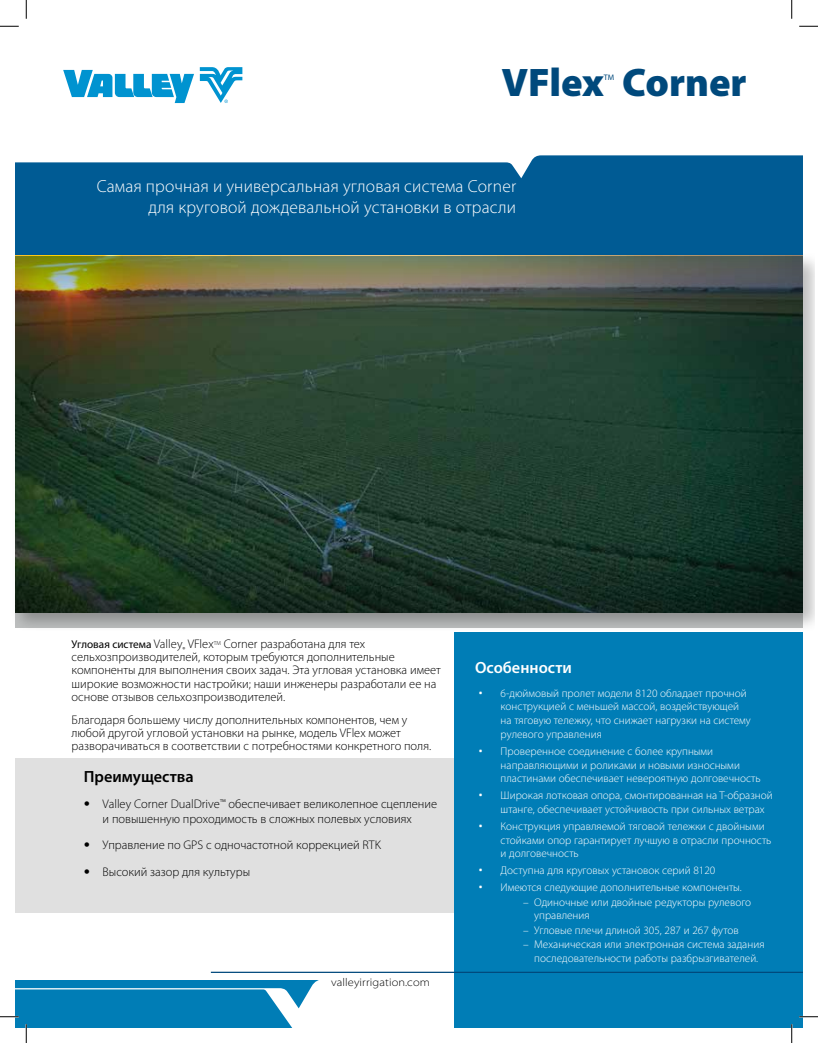
<style>
.page{position:relative;width:818px;height:1043px;background:#fff}
.page>*{position:absolute;margin:0;border:0;box-sizing:border-box;transform-origin:0 0}
.t1{font:900 40px "Myriad Pro";color:#00497c}
.t2{font:300 17.5px/21px "Myriad Pro";letter-spacing:.01em;color:#fff;text-align:right}
.t3{font:600 16.25px "Myriad Pro";color:#000}
.t4{font:600 16.25px "Myriad Pro";color:#fff}
.t5{font:300 12.5px/13.1px "Myriad Pro";color:#000}
.t6{font:300 11.25px/13.8px "Myriad Pro";color:#fff}
.t7{font:300 semi-expanded 11.25px "Myriad Pro";letter-spacing:.01em;color:#000}
.t8{font:8px "Myriad Pro";color:#00497c}
.s1{font-weight:400;font-size:11.25px}
.s2{font-family:"Helvetica Neue LT Pro"}
.s3{font-family:"Forza"}
</style>
<div class="page">
<div style="left:15px;top:758px;width:448px;height:155px;background:#e0e0e0"></div>
<svg style="left:15px;top:979px;width:778px;height:60px"></svg>
<div style="left:455px;top:633px;width:347px;height:395px;background:#007db6"></div>
<svg style="left:200px;top:67px;width:42px;height:36px"></svg>
<svg style="left:63px;top:70px;width:131px;height:33px"></svg>
<hr style="left:211px;top:971px;width:591px;height:1px;background:#00497c">
<div style="left:15px;top:155px;width:787px;height:96px;background:#005b94"></div>
<div style="left:10px;top:251px;width:804px;height:382px;background:#000;opacity:.26"></div>
<img style="left:15px;top:325px;width:787px;height:215px">
<svg style="left:15px;top:540px;width:787px;height:72px;background:#172f22"></svg>
<img style="left:15px;top:256px;width:787px;height:69px">
<svg style="left:0;top:25px;width:19px;height:2px"></svg>
<svg style="left:799px;top:25px;width:19px;height:2px"></svg>
<svg style="left:0;top:1015px;width:19px;height:2px"></svg>
<svg style="left:799px;top:1015px;width:19px;height:2px"></svg>
<svg style="left:25px;top:0;width:2px;height:19px"></svg>
<svg style="left:25px;top:1024px;width:2px;height:18px"></svg>
<svg style="left:791px;top:0;width:1px;height:19px"></svg>
<svg style="left:790px;top:1024px;width:2px;height:18px"></svg>
<h1 class="t1" style="left:501px;top:60px;width:104px">VFlex</h1>
<p class="t8" style="left:604px;top:72px;width:12px">TM</p>
<h1 class="t1" style="left:622px;top:60px;width:126px">Corner</h1>
<h2 class="t2" style="left:97px;top:176px;width:421px">Самая прочная и универсальная угловая система Corner для круговой дождевальной установки в отрасли</h2>
<p class="t5" style="left:72px;top:637px;width:371px"><span class="s1">Угловая система</span> Valley<sub>®</sub> VFlex<sup>TM</sup> Corner разработана для тех сельхозпроизводителей, которым требуются дополнительные компоненты для выполнения своих задач. Эта угловая установка имеет широкие возможности настройки; наши инженеры разработали ее на основе отзывов сельхозпроизводителей.</p>
<p class="t5" style="left:72px;top:713px;width:361px">Благодаря большему числу дополнительных компонентов, чем у любой другой угловой установки на рынке, модель VFlex может разворачиваться в соответствии с потребностями конкретного поля.</p>
<h3 class="t3" style="left:84px;top:766px;width:111px">Преимущества</h3>
<p class="t5" style="left:84px;top:796px;width:354px;line-height:15px;text-align:center"><span class="s2">•</span> Valley Corner DualDrive<sup>™</sup> обеспечивает великолепное сцепление и повышенную проходимость в сложных полевых условиях</p>
<p class="t5" style="left:84px;top:838px;width:298px"><span class="s2">•</span> Управление по GPS с одночастотной коррекцией RTK</p>
<p class="t5" style="left:84px;top:864px;width:168px"><span class="s2">•</span> Высокий зазор для культуры</p>
<p class="t7" style="left:331px;top:976px;width:100px">valleyirrigation.com</p>
<h3 class="t4" style="left:475px;top:657px;width:98px">Особенности</h3>
<p class="t6" style="left:500px;top:686px;width:252px;text-indent:-22px"><span class="s3">•</span> 6-дюймовый пролет модели 8120 обладает прочной конструкцией с меньшей массой, воздействующей на тяговую тележку, что снижает нагрузки на систему рулевого управления</p>
<p class="t6" style="left:500px;top:744px;width:261px;text-indent:-22px"><span class="s3">•</span> Проверенное соединение с более крупными направляющими и роликами и новыми износными пластинами обеспечивает невероятную долговечность</p>
<p class="t6" style="left:500px;top:788px;width:273px;text-indent:-22px"><span class="s3">•</span> Широкая лотковая опора, смонтированная на T-образной штанге, обеспечивает устойчивость при сильных ветрах</p>
<p class="t6" style="left:500px;top:819px;width:272px;text-indent:-22px"><span class="s3">•</span> Конструкция управляемой тяговой тележки с двойными стойками опор гарантирует лучшую в отрасли прочность и долговечность</p>
<p class="t6" style="left:478px;top:863px;width:239px"><span class="s3">•</span> Доступна для круговых установок серий 8120</p>
<p class="t6" style="left:478px;top:880px;width:265px"><span class="s3">•</span> Имеются следующие дополнительные компоненты.</p>
<p class="t6" style="left:534px;top:894px;width:218px;text-indent:-11px">– Одиночные или двойные редукторы рулевого управления</p>
<p class="t6" style="left:523px;top:923px;width:217px">– Угловые плечи длиной 305, 287 и 267 футов</p>
<p class="t6" style="left:523px;top:937px;width:243px;text-align:center">– Механическая или электронная система задания последовательности работы разбрызгивателей.</p>
</div>
